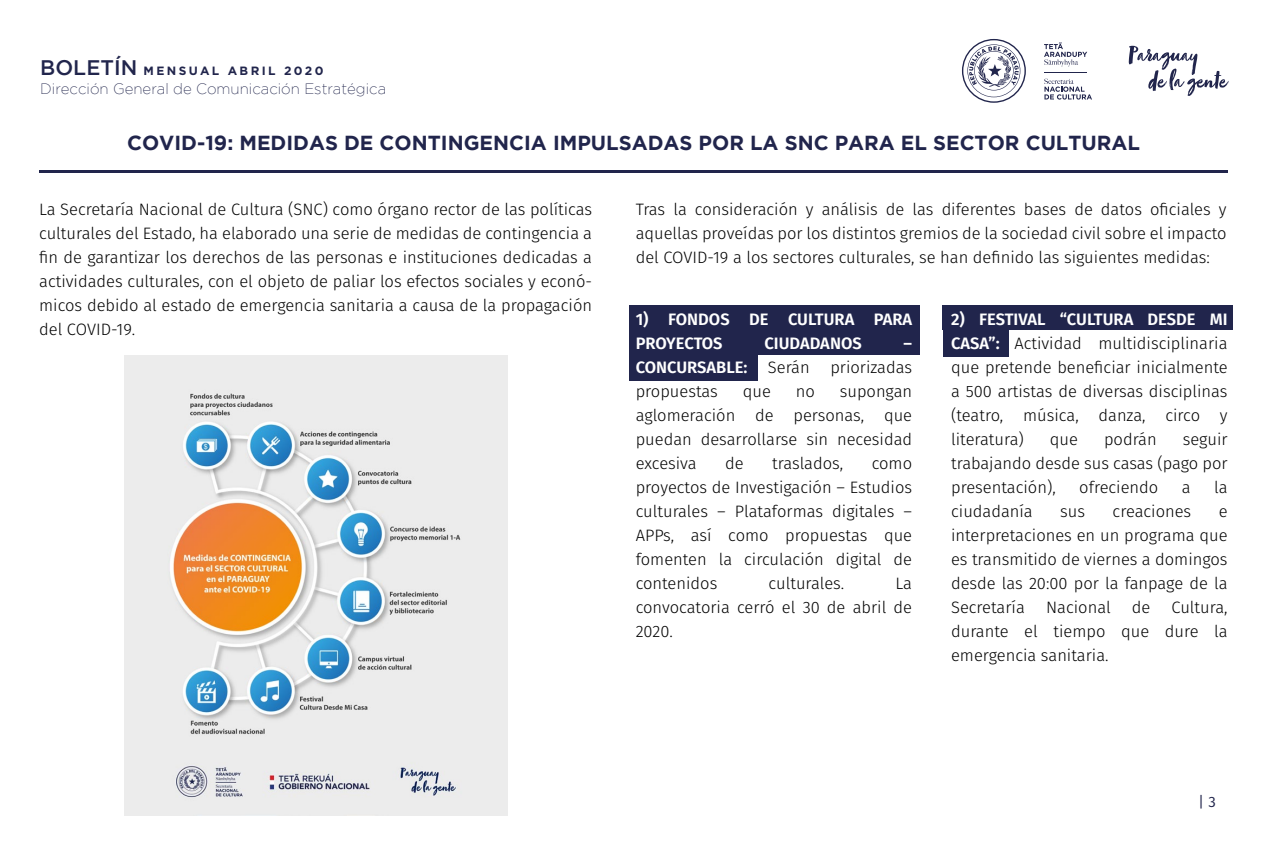
<style>
.page{position:relative;width:1276px;height:851px;background:#fff}
.page>*{position:absolute;margin:0;border:0;box-sizing:border-box;transform-origin:0 0}
.t1{font:700 20.25px "Gotham";color:#21254c}
.t2{font:300 16.5px/24px "Fira Sans";color:#000;text-align:justify}
.t3{font:600 16.5px/24px "Fira Sans";color:#fff}
.t4{font:200 15px "Gotham";color:#21254c}
.t5{font:15px "Fira Sans";color:#21254c}
.t6{font:700 12px "Gotham";letter-spacing:.2em;color:#21254c}
.s1{font-weight:500;font-size:21px}
.s2{font-weight:600;color:#fff}
</style>
<div class="page">
<svg style="left:962px;top:39px;width:64px;height:64px"></svg>
<hr style="left:1044px;top:72px;width:42px;height:1px;background:#21254c">
<svg style="left:1044px;top:42px;width:43px;height:24px"></svg>
<svg style="left:1044px;top:79px;width:48px;height:21px"></svg>
<svg style="left:1128px;top:46px;width:100px;height:50px"></svg>
<hr style="left:39px;top:170px;width:1189px;height:3px;background:#21254c">
<img style="left:124px;top:356px;width:383px;height:459px">
<div style="left:629px;top:306px;width:290px;height:49px;background:#21254c"></div>
<div style="left:629px;top:353px;width:128px;height:27px;background:#21254c"></div>
<div style="left:942px;top:306px;width:290px;height:24px;background:#21254c"></div>
<div style="left:942px;top:329px;width:66px;height:27px;background:#21254c"></div>
<p class="t6" style="left:40px;top:64px;width:285px"><span class="s1">BOLETÍN</span> MENSUAL ABRIL 2020</p>
<p class="t4" style="left:40px;top:80px;width:347px">Dirección General de Comunicación Estratégica</p>
<p class="t1" style="left:127px;top:131px;width:1014px">COVID-19: MEDIDAS DE CONTINGENCIA IMPULSADAS POR LA SNC PARA EL SECTOR CULTURAL</p>
<p class="t2" style="left:39px;top:197px;width:554px">La Secretaría Nacional de Cultura (SNC) como órgano rector de las políticas culturales del Estado, ha elaborado una serie de medidas de contingencia a fin de garantizar los derechos de las personas e instituciones dedicadas a actividades culturales, con el objeto de paliar los efectos sociales y econó&shy;micos debido al estado de emergencia sanitaria a causa de la propagación del COVID-19.</p>
<p class="t2" style="left:635px;top:197px;width:592px">Tras la consideración y análisis de las diferentes bases de datos oficiales y aquellas proveídas por los distintos gremios de la sociedad civil sobre el impacto del COVID-19 a los sectores culturales, se han definido las siguientes medidas:</p>
<p class="t3" style="left:635px;top:306px;width:278px">1) FONDOS DE CULTURA PARA<br>PROYECTOS</p>
<p class="t2" style="left:951px;top:306px;width:278px"><span class="s2">2) FESTIVAL “CULTURA DESDE MI CASA”:</span> Actividad multidisciplinaria que pretende beneficiar inicialmente a 500 artistas de diversas disciplinas (teatro, música, danza, circo y literatura)</p>
<p class="t3" style="left:764px;top:330px;width:99px">CIUDADANOS</p>
<p class="t2" style="left:635px;top:330px;width:278px;text-indent:268px"><span class="s2">– CONCURSABLE:</span> Serán priorizadas propuestas</p>
<p class="t2" style="left:635px;top:378px;width:278px;text-indent:204px">supongan aglomeración de personas, que puedan desarrollarse sin necesidad excesiva</p>
<p class="t2" style="left:743px;top:378px;width:30px">que</p>
<p class="t2" style="left:796px;top:378px;width:21px">no</p>
<p class="t2" style="left:1050px;top:426px;width:30px">que</p>
<p class="t2" style="left:1104px;top:426px;width:54px">podrán</p>
<p class="t2" style="left:951px;top:426px;width:278px;text-indent:232px">seguir trabajando desde sus casas (pago por presentación),</p>
<p class="t2" style="left:725px;top:450px;width:20px">de</p>
<p class="t2" style="left:772px;top:450px;width:73px">traslados,</p>
<p class="t2" style="left:635px;top:450px;width:278px;text-indent:236px">como proyectos de Investigación – Estudios culturales – Plataformas digitales – APPs, así como propuestas que fomenten la circulación digital de contenidos</p>
<p class="t2" style="left:1079px;top:475px;width:80px">ofreciendo</p>
<p class="t2" style="left:1181px;top:475px;width:10px">a</p>
<p class="t2" style="left:1214px;top:475px;width:15px">la</p>
<p class="t2" style="left:951px;top:499px;width:83px">ciudadanía</p>
<p class="t2" style="left:1060px;top:499px;width:26px">sus</p>
<p class="t2" style="left:1112px;top:499px;width:80px">creaciones</p>
<p class="t2" style="left:951px;top:499px;width:278px;text-indent:268px">e interpretaciones en un programa que es transmitido de viernes a domingos desde las 20:00 por la fanpage de la Secretaría</p>
<p class="t2" style="left:768px;top:571px;width:77px">culturales.</p>
<p class="t2" style="left:635px;top:571px;width:278px;text-indent:260px">La convocatoria cerró el 30 de abril de 2020.</p>
<p class="t2" style="left:1046px;top:595px;width:66px">Nacional</p>
<p class="t2" style="left:1132px;top:595px;width:20px">de</p>
<p class="t2" style="left:951px;top:595px;width:278px;text-indent:220px">Cultura, durante el tiempo que dure la emergencia sanitaria.</p>
<p class="t5" style="left:1198px;top:790px;width:19px">| 3</p>
</div>
